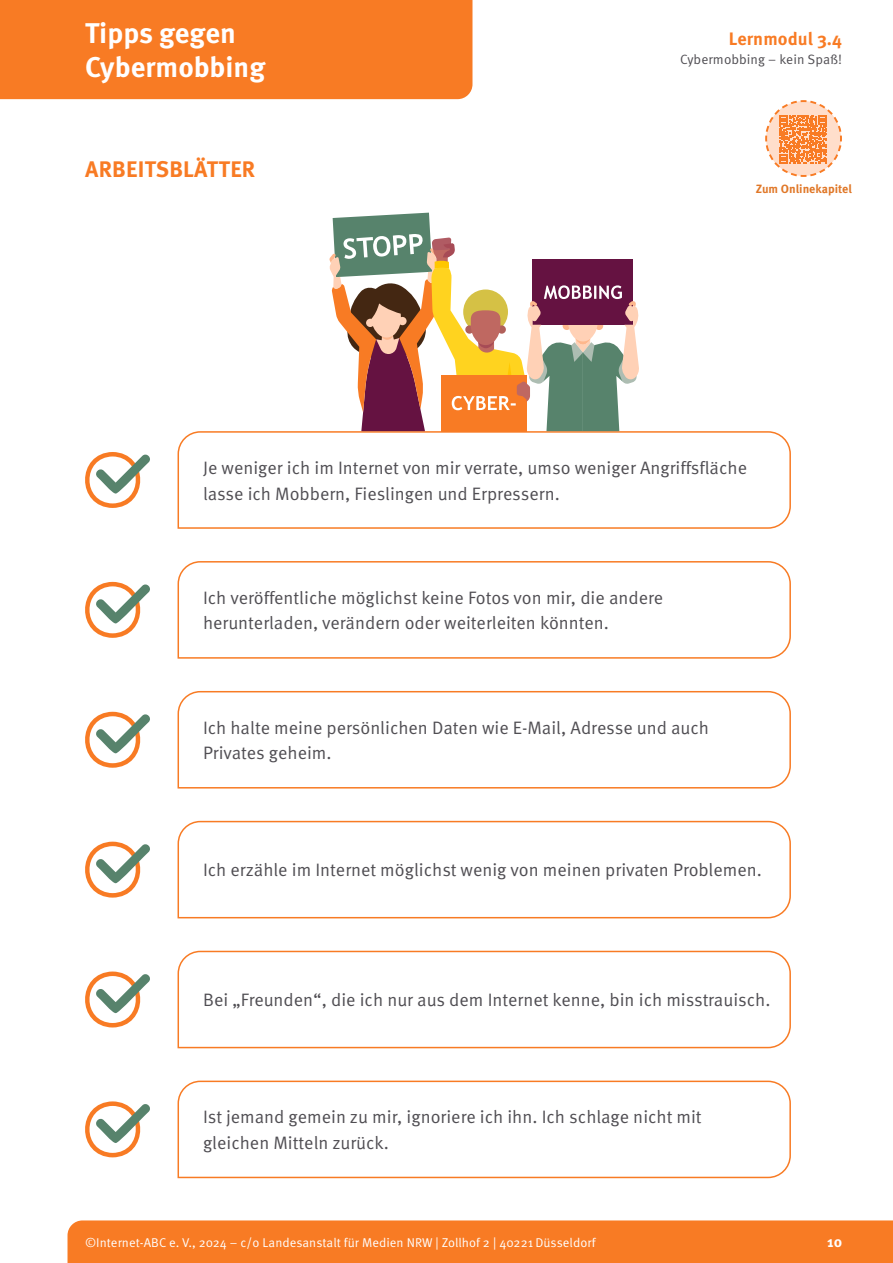
<style>
.page{position:relative;width:893px;height:1263px;background:#fff}
.page>*{position:absolute;margin:0;border:0;box-sizing:border-box;transform-origin:0 0}
.t1{font:700 28.5px/34.2px "Meta Pro";color:#fff}
.t2{font:700 22.5px "Meta Pro";letter-spacing:.01em;color:#f87b24}
.t3{font:18px/25.5px "Meta Pro Norm";color:#504e53}
.t4{font:700 18px "Meta Pro";letter-spacing:.005em;color:#f87b24}
.t5{font:700 15px "Meta Pro";color:#fff}
.t6{font:13.5px "Meta Pro Norm";letter-spacing:.005em;color:#504e53}
.t7{font:12.75px "Meta Pro Norm";letter-spacing:.005em;color:#fff}
.t8{font:700 12px "Meta Pro";color:#e07727}
</style>
<div class="page">
<div style="left:0;top:0;width:472px;height:99px;background:#f87b24"></div>
<div style="left:68px;top:1220px;width:825px;height:43px;background:#f87b24"></div>
<svg style="left:85px;top:452px;width:65px;height:56px"></svg>
<svg style="left:177px;top:431px;width:614px;height:98px"></svg>
<svg style="left:85px;top:582px;width:65px;height:56px"></svg>
<svg style="left:177px;top:561px;width:614px;height:98px"></svg>
<svg style="left:85px;top:711px;width:65px;height:57px"></svg>
<svg style="left:177px;top:690px;width:614px;height:99px"></svg>
<svg style="left:85px;top:841px;width:65px;height:57px"></svg>
<svg style="left:177px;top:820px;width:614px;height:99px"></svg>
<svg style="left:85px;top:971px;width:65px;height:56px"></svg>
<svg style="left:177px;top:950px;width:614px;height:99px"></svg>
<svg style="left:85px;top:1101px;width:65px;height:56px"></svg>
<svg style="left:177px;top:1080px;width:614px;height:99px"></svg>
<svg style="left:329px;top:213px;width:310px;height:218px"></svg>
<svg style="left:765px;top:100px;width:77px;height:77px"></svg>
<h1 class="t1" style="left:85px;top:14px;width:182px">Tipps gegen<br>Cybermobbing</h1>
<p class="t2" style="left:85px;top:151px;width:172px">ARBEITSBLÄTTER</p>
<p class="t4" style="left:729px;top:24px;width:115px">Lernmodul 3.4</p>
<p class="t6" style="left:680px;top:49px;width:164px">Cybermobbing – kein Spaß!</p>
<p class="t8" style="left:756px;top:180px;width:98px">Zum Onlinekapitel</p>
<p class="t3" style="left:203px;top:454px;width:545px">Je weniger ich im Internet von mir verrate, umso weniger Angriffsfläche lasse ich Mobbern, Fieslingen und Erpressern.</p>
<p class="t3" style="left:203px;top:584px;width:462px">Ich veröffentliche möglichst keine Fotos von mir, die andere herunterladen, verändern oder weiterleiten könnten.</p>
<p class="t3" style="left:203px;top:714px;width:508px">Ich halte meine persönlichen Daten wie E-Mail, Adresse und auch<br>Privates geheim.</p>
<p class="t3" style="left:203px;top:856px;width:560px">Ich erzähle im Internet möglichst wenig von meinen privaten Problemen.</p>
<p class="t3" style="left:203px;top:986px;width:569px">Bei „Freunden“, die ich nur aus dem Internet kenne, bin ich misstrauisch.</p>
<p class="t3" style="left:203px;top:1103px;width:500px">Ist jemand gemein zu mir, ignoriere ich ihn. Ich schlage nicht mit gleichen Mitteln zurück.</p>
<p class="t7" style="left:85px;top:1232px;width:512px">©Internet-ABC e. V., 2024 – c/o Landesanstalt für Medien NRW | Zollhof 2 | 40221 Düsseldorf</p>
<p class="t5" style="left:827px;top:1230px;width:16px">10</p>
</div>
